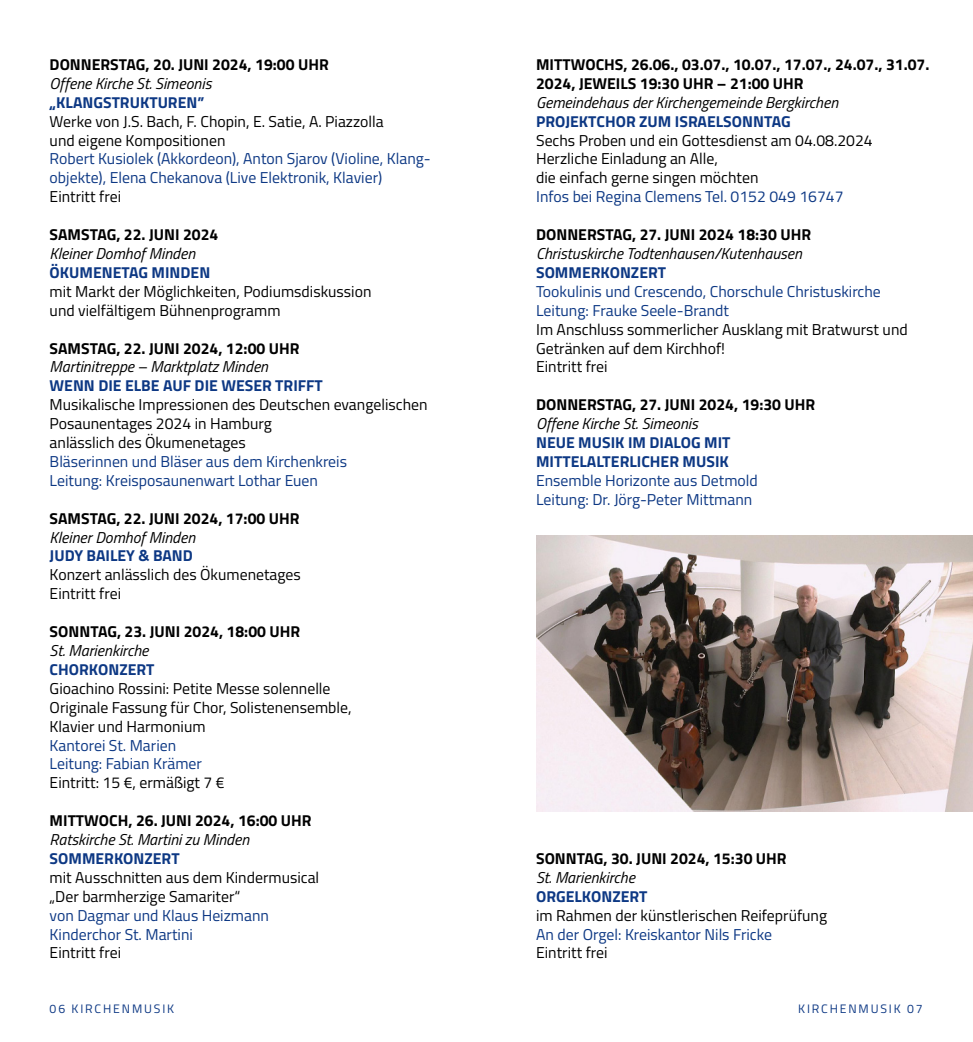
<style>
.page{position:relative;width:973px;height:1042px;background:#fff}
.page>*{position:absolute;margin:0;border:0;box-sizing:border-box;transform-origin:0 0}
.t1{font:15.75px/18.9px "Titillium Web";color:#000}
.t2{font:15.75px/18.9px "Titillium Web";color:#0d3884}
.t3{font:700 15.75px/18.9px "Titillium Web";color:#000}
.t4{font:italic 15.75px "Titillium Web";color:#000}
.t5{font:700 15.75px/18.9px "Titillium Web";color:#0d3884}
.t6{font:12.25px "Titillium Web";letter-spacing:.15em;color:#0d3884}
</style>
<div class="page">
<img style="left:536px;top:535px;width:436px;height:276px">
<p class="t3" style="left:50px;top:54px;width:280px">DONNERSTAG, 20. JUNI 2024, 19:00 UHR</p>
<p class="t4" style="left:50px;top:72px;width:163px">Offene Kirche St. Simeonis</p>
<p class="t5" style="left:50px;top:92px;width:156px">„KLANGSTRUKTUREN”</p>
<p class="t1" style="left:50px;top:111px;width:335px">Werke von J.S. Bach, F. Chopin, E. Satie, A. Piazzolla und eigene Kompositionen</p>
<p class="t2" style="left:50px;top:149px;width:382px">Robert Kusiolek (Akkordeon), Anton Sjarov (Violine, Klang&shy;objekte), Elena Chekanova (Live Elektronik, Klavier)</p>
<p class="t1" style="left:50px;top:187px;width:73px">Eintritt frei</p>
<p class="t3" style="left:50px;top:224px;width:170px">SAMSTAG, 22. JUNI 2024</p>
<p class="t4" style="left:50px;top:242px;width:147px">Kleiner Domhof Minden</p>
<p class="t5" style="left:50px;top:262px;width:162px">ÖKUMENETAG MINDEN</p>
<p class="t1" style="left:50px;top:281px;width:323px">mit Markt der Möglichkeiten, Podiumsdiskussion und vielfältigem Bühnenprogramm</p>
<p class="t3" style="left:50px;top:338px;width:251px">SAMSTAG, 22. JUNI 2024, 12:00 UHR</p>
<p class="t4" style="left:50px;top:355px;width:220px">Martinitreppe – Marktplatz Minden</p>
<p class="t5" style="left:50px;top:375px;width:275px">WENN DIE ELBE AUF DIE WESER TRIFFT</p>
<p class="t1" style="left:50px;top:394px;width:379px">Musikalische Impressionen des Deutschen evangelischen<br>Posaunentages 2024 in Hamburg<br>anlässlich des Ökumenetages</p>
<p class="t2" style="left:50px;top:451px;width:299px">Bläserinnen und Bläser aus dem Kirchenkreis<br>Leitung: Kreisposaunenwart Lothar Euen</p>
<p class="t3" style="left:50px;top:508px;width:251px">SAMSTAG, 22. JUNI 2024, 17:00 UHR</p>
<p class="t4" style="left:50px;top:525px;width:147px">Kleiner Domhof Minden</p>
<p class="t5" style="left:50px;top:546px;width:145px">JUDY BAILEY &amp; BAND</p>
<p class="t1" style="left:50px;top:565px;width:253px">Konzert anlässlich des Ökumenetages<br>Eintritt frei</p>
<p class="t3" style="left:50px;top:621px;width:252px">SONNTAG, 23. JUNI 2024, 18:00 UHR</p>
<p class="t4" style="left:50px;top:639px;width:100px">St. Marienkirche</p>
<p class="t5" style="left:50px;top:659px;width:106px">CHORKONZERT</p>
<p class="t1" style="left:50px;top:678px;width:303px">Gioachino Rossini: Petite Messe solennelle<br>Originale Fassung für Chor, Solistenensemble,<br>Klavier und Harmonium</p>
<p class="t2" style="left:50px;top:735px;width:154px">Kantorei St. Marien<br>Leitung: Fabian Krämer</p>
<p class="t1" style="left:50px;top:772px;width:176px">Eintritt: 15 €, ermäßigt 7 €</p>
<p class="t3" style="left:50px;top:810px;width:263px">MITTWOCH, 26. JUNI 2024, 16:00 UHR</p>
<p class="t4" style="left:50px;top:828px;width:201px">Ratskirche St. Martini zu Minden</p>
<p class="t5" style="left:50px;top:848px;width:131px">SOMMERKONZERT</p>
<p class="t1" style="left:50px;top:867px;width:271px">mit Ausschnitten aus dem Kindermusical „Der barmherzige Samariter“</p>
<p class="t2" style="left:50px;top:905px;width:221px">von Dagmar und Klaus Heizmann<br>Kinderchor St. Martini</p>
<p class="t1" style="left:50px;top:943px;width:73px">Eintritt frei</p>
<p class="t3" style="left:536px;top:54px;width:394px">MITTWOCHS, 26.06., 03.07., 10.07., 17.07., 24.07., 31.07.<br>2024, JEWEILS 19:30 UHR – 21:00 UHR</p>
<p class="t4" style="left:536px;top:91px;width:303px">Gemeindehaus der Kirchengemeinde Bergkirchen</p>
<p class="t5" style="left:536px;top:111px;width:256px">PROJEKTCHOR ZUM ISRAELSONNTAG</p>
<p class="t1" style="left:536px;top:130px;width:338px">Sechs Proben und ein Gottesdienst am 04.08.2024<br>Herzliche Einladung an Alle,<br>die einfach gerne singen möchten</p>
<p class="t2" style="left:536px;top:187px;width:309px">Infos bei Regina Clemens Tel. 0152 049 16747</p>
<p class="t3" style="left:536px;top:224px;width:276px">DONNERSTAG, 27. JUNI 2024 18:30 UHR</p>
<p class="t4" style="left:536px;top:242px;width:267px">Christuskirche Todtenhausen/Kutenhausen</p>
<p class="t5" style="left:536px;top:262px;width:131px">SOMMERKONZERT</p>
<p class="t2" style="left:536px;top:281px;width:346px">Tookulinis und Crescendo, Chorschule Christuskirche<br>Leitung: Frauke Seele-Brandt</p>
<p class="t1" style="left:536px;top:319px;width:373px">Im Anschluss sommerlicher Ausklang mit Bratwurst und<br>Getränken auf dem Kirchhof!<br>Eintritt frei</p>
<p class="t3" style="left:536px;top:394px;width:280px">DONNERSTAG, 27. JUNI 2024, 19:30 UHR</p>
<p class="t4" style="left:536px;top:412px;width:163px">Offene Kirche St. Simeonis</p>
<p class="t5" style="left:536px;top:432px;width:196px">NEUE MUSIK IM DIALOG MIT<br>MITTELALTERLICHER MUSIK</p>
<p class="t2" style="left:536px;top:470px;width:223px">Ensemble Horizonte aus Detmold<br>Leitung: Dr. Jörg-Peter Mittmann</p>
<p class="t3" style="left:536px;top:848px;width:252px">SONNTAG, 30. JUNI 2024, 15:30 UHR</p>
<p class="t4" style="left:536px;top:866px;width:100px">St. Marienkirche</p>
<p class="t5" style="left:536px;top:886px;width:113px">ORGELKONZERT</p>
<p class="t1" style="left:536px;top:905px;width:292px">im Rahmen der künstlerischen Reifeprüfung</p>
<p class="t2" style="left:536px;top:924px;width:237px">An der Orgel: Kreiskantor Nils Fricke</p>
<p class="t1" style="left:536px;top:943px;width:73px">Eintritt frei</p>
<p class="t6" style="left:50px;top:1000px;width:126px">06 KIRCHENMUSIK</p>
<p class="t6" style="left:798px;top:1000px;width:126px">KIRCHENMUSIK 07</p>
</div>
